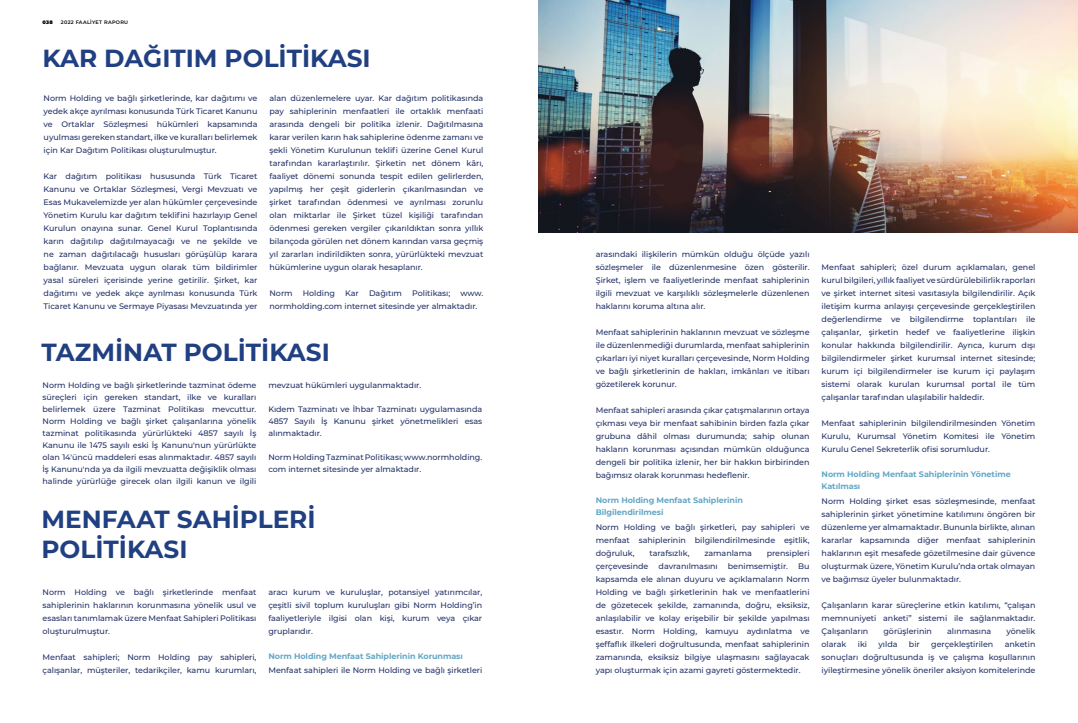
<style>
.page{position:relative;width:1078px;height:723px;background:#fff}
.page>*{position:absolute;margin:0;border:0;box-sizing:border-box;transform-origin:0 0}
.t1{font:700 24.8px/29.7px "Montserrat";color:#214082}
.t2{font:500 8px/13px "Montserrat";letter-spacing:-.005em;color:#243268;text-align:justify}
.t3{font:700 8px/12px "Montserrat";letter-spacing:-.005em;color:#63a7c6}
.t4{font:600 5px "Montserrat";letter-spacing:.05em;color:#000}
.t5{font:900 5px "Montserrat";color:#000}
</style>
<div class="page">
<img style="left:539px;top:0;width:538px;height:233px">
<p class="t5" style="left:43px;top:18px;width:12px">038</p>
<p class="t4" style="left:61px;top:18px;width:69px">2022 FAALIYET RAPORU</p>
<h1 class="t1" style="left:43px;top:42px;width:329px">KAR DAĞITIM POLİTİKASI</h1>
<p class="t2" style="left:44px;top:91px;width:215px">Norm Holding ve bağlı şirketlerinde, kar dağıtımı ve yedek akçe ayrılması konusunda Türk Ticaret Kanunu ve Ortaklar Sözleşmesi hükümleri kapsamında uyulması gereken standart, ilke ve kuralları belirlemek için Kar Dağıtım Politikası oluşturulmuştur.</p>
<p class="t2" style="left:44px;top:169px;width:215px">Kar dağıtım politikası hususunda Türk Ticaret Kanunu ve Ortaklar Sözleşmesi, Vergi Mevzuatı ve Esas Mukavelemizde yer alan hükümler çerçevesinde Yönetim Kurulu kar dağıtım teklifini hazırlayıp Genel Kurulun onayına sunar. Genel Kurul Toplantısında karın dağıtılıp dağıtılmayacağı ve ne şekilde ve ne zaman dağıtılacağı hususları görüşülüp karara bağlanır. Mevzuata uygun olarak tüm bildirimler yasal süreleri içerisinde yerine getirilir. Şirket, kar dağıtımı ve yedek akçe ayrılması konusunda Türk Ticaret Kanunu ve Sermaye Piyasası Mevzuatında yer</p>
<p class="t2" style="left:269px;top:91px;width:215px">alan düzenlemelere uyar. Kar dağıtım politikasında pay sahiplerinin menfaatleri ile ortaklık menfaati arasında dengeli bir politika izlenir. Dağıtılmasına karar verilen karın hak sahiplerine ödenme zamanı ve şekli Yönetim Kurulunun teklifi üzerine Genel Kurul tarafından kararlaştırılır. Şirketin net dönem kârı, faaliyet dönemi sonunda tespit edilen gelirlerden, yapılmış her çeşit giderlerin çıkarılmasından ve şirket tarafından ödenmesi ve ayrılması zorunlu olan miktarlar ile Şirket tüzel kişiliği tarafından ödenmesi gereken vergiler çıkarıldıktan sonra yıllık bilançoda görülen net dönem karından varsa geçmiş yıl zararları indirildikten sonra, yürürlükteki mevzuat hükümlerine uygun olarak hesaplanır.</p>
<p class="t2" style="left:269px;top:286px;width:25px">Norm</p>
<p class="t2" style="left:303px;top:286px;width:34px">Holding</p>
<p class="t2" style="left:345px;top:286px;width:15px">Kar</p>
<p class="t2" style="left:369px;top:286px;width:34px">Dağıtım</p>
<p class="t2" style="left:412px;top:286px;width:40px">Politikası;</p>
<p class="t2" style="left:269px;top:286px;width:215px;text-indent:191px">www. normholding.com internet sitesinde yer almaktadır.</p>
<h1 class="t1" style="left:41px;top:336px;width:290px">TAZMİNAT POLİTİKASI</h1>
<p class="t2" style="left:43px;top:378px;width:215px;line-height:12px">Norm Holding ve bağlı şirketlerinde tazminat ödeme süreçleri için gereken standart, ilke ve kuralları belirlemek üzere Tazminat Politikası mevcuttur.<br>Norm Holding ve bağlı şirket çalışanlarına yönelik tazminat politikasında yürürlükteki 4857 sayılı İş Kanunu ile 1475 sayılı eski İş Kanunu'nun yürürlükte olan 14'üncü maddeleri esas alınmaktadır. 4857 sayılı İş Kanunu'nda ya da ilgili mevzuatta değişiklik olması halinde yürürlüğe girecek olan ilgili kanun ve ilgili</p>
<p class="t2" style="left:268px;top:378px;width:154px">mevzuat hükümleri uygulanmaktadır.</p>
<p class="t2" style="left:268px;top:402px;width:215px;line-height:12px">Kıdem Tazminatı ve İhbar Tazminatı uygulamasında 4857 Sayılı İş Kanunu şirket yönetmelikleri esas alınmaktadır.</p>
<p class="t2" style="left:268px;top:450px;width:215px;line-height:12px">Norm Holding Tazminat Politikası; www.normholding. com internet sitesinde yer almaktadır.</p>
<h1 class="t1" style="left:41px;top:503px;width:275px">MENFAAT SAHİPLERİ<br>POLİTİKASI</h1>
<p class="t2" style="left:43px;top:585px;width:215px">Norm Holding ve bağlı şirketlerinde menfaat sahiplerinin haklarının korunmasına yönelik usul ve esasları tanımlamak üzere Menfaat Sahipleri Politikası oluşturulmuştur.</p>
<p class="t2" style="left:43px;top:650px;width:215px">Menfaat sahipleri; Norm Holding pay sahipleri, çalışanlar, müşteriler, tedarikçiler, kamu kurumları,</p>
<p class="t2" style="left:268px;top:585px;width:215px">aracı kurum ve kuruluşlar, potansiyel yatırımcılar, çeşitli sivil toplum kuruluşları gibi Norm Holding’in faaliyetleriyle ilgisi olan kişi, kurum veya çıkar gruplarıdır.</p>
<p class="t3" style="left:268px;top:650px;width:196px">Norm Holding Menfaat Sahiplerinin Korunması</p>
<p class="t2" style="left:268px;top:663px;width:215px">Menfaat sahipleri ile Norm Holding ve bağlı şirketleri</p>
<p class="t2" style="left:595px;top:247px;width:215px">arasındaki ilişkilerin mümkün olduğu ölçüde yazılı sözleşmeler ile düzenlenmesine özen gösterilir.<br>Şirket, işlem ve faaliyetlerinde menfaat sahiplerinin ilgili mevzuat ve karşılıklı sözleşmelerle düzenlenen haklarını koruma altına alır.</p>
<p class="t2" style="left:595px;top:325px;width:215px">Menfaat sahiplerinin haklarının mevzuat ve sözleşme ile düzenlenmediği durumlarda, menfaat sahiplerinin çıkarları iyi niyet kuralları çerçevesinde, Norm Holding ve bağlı şirketlerinin de hakları, imkânları ve itibarı gözetilerek korunur.</p>
<p class="t2" style="left:595px;top:403px;width:215px">Menfaat sahipleri arasında çıkar çatışmalarının ortaya çıkması veya bir menfaat sahibinin birden fazla çıkar grubuna dâhil olması durumunda; sahip olunan hakların korunması açısından mümkün olduğunca dengeli bir politika izlenir, her bir hakkın birbirinden bağımsız olarak korunması hedeflenir.</p>
<p class="t3" style="left:595px;top:494px;width:149px">Norm Holding Menfaat Sahiplerinin<br>Bilgilendirilmesi</p>
<p class="t2" style="left:595px;top:520px;width:215px">Norm Holding ve bağlı şirketleri, pay sahipleri ve menfaat sahiplerinin bilgilendirilmesinde eşitlik, doğruluk,</p>
<p class="t2" style="left:649px;top:546px;width:42px">tarafsızlık,</p>
<p class="t2" style="left:704px;top:546px;width:49px">zamanlama</p>
<p class="t2" style="left:766px;top:546px;width:44px">prensipleri</p>
<p class="t2" style="left:595px;top:559px;width:54px">çerçevesinde</p>
<p class="t2" style="left:658px;top:559px;width:61px">davranılmasını</p>
<p class="t2" style="left:727px;top:559px;width:62px">benimsemiştir.</p>
<p class="t2" style="left:595px;top:559px;width:215px;text-indent:202px">Bu kapsamda ele alınan duyuru ve açıklamaların Norm Holding ve bağlı şirketlerinin hak ve menfaatlerini de gözetecek şekilde, zamanında, doğru, eksiksiz, anlaşılabilir ve kolay erişebilir bir şekilde yapılması esastır. Norm Holding, kamuyu aydınlatma ve şeffaflık ilkeleri doğrultusunda, menfaat sahiplerinin zamanında, eksiksiz bilgiye ulaşmasını sağlayacak yapı oluşturmak için azami gayreti göstermektedir.</p>
<p class="t2" style="left:821px;top:260px;width:215px">Menfaat sahipleri; özel durum açıklamaları, genel kurul bilgileri, yıllık faaliyet ve sürdürülebilirlik raporları ve şirket internet sitesi vasıtasıyla bilgilendirilir. Açık iletişim kurma anlayışı çerçevesinde gerçekleştirilen değerlendirme ve bilgilendirme toplantıları ile çalışanlar, şirketin hedef ve faaliyetlerine ilişkin konular hakkında bilgilendirilir. Ayrıca, kurum dışı bilgilendirmeler şirket kurumsal internet sitesinde; kurum içi bilgilendirmeler ise kurum içi paylaşım sistemi olarak kurulan kurumsal portal ile tüm çalışanlar tarafından ulaşılabilir haldedir.</p>
<p class="t2" style="left:821px;top:416px;width:215px">Menfaat sahiplerinin bilgilendirilmesinden Yönetim Kurulu, Kurumsal Yönetim Komitesi ile Yönetim Kurulu Genel Sekreterlik ofisi sorumludur.</p>
<p class="t3" style="left:821px;top:468px;width:191px">Norm Holding Menfaat Sahiplerinin Yönetime<br>Katılması</p>
<p class="t2" style="left:821px;top:494px;width:215px">Norm Holding şirket esas sözleşmesinde, menfaat sahiplerinin şirket yönetimine katılımını öngören bir düzenleme yer almamaktadır. Bununla birlikte, alınan kararlar kapsamında diğer menfaat sahiplerinin haklarının eşit mesafede gözetilmesine dair güvence oluşturmak üzere, Yönetim Kurulu’nda ortak olmayan ve bağımsız üyeler bulunmaktadır.</p>
<p class="t2" style="left:821px;top:598px;width:215px">Çalışanların karar süreçlerine etkin katılımı, “çalışan memnuniyeti anketi” sistemi ile sağlanmaktadır.<br>Çalışanların</p>
<p class="t2" style="left:883px;top:624px;width:50px">görüşlerinin</p>
<p class="t2" style="left:947px;top:624px;width:46px">alınmasına</p>
<p class="t2" style="left:1006px;top:624px;width:30px">yönelik</p>
<p class="t2" style="left:821px;top:637px;width:215px;text-indent:183px">anketin sonuçları doğrultusunda iş ve çalışma koşullarının iyileştirmesine yönelik öneriler aksiyon komitelerinde</p>
<p class="t2" style="left:821px;top:637px;width:26px">olarak</p>
<p class="t2" style="left:857px;top:637px;width:11px">iki</p>
<p class="t2" style="left:878px;top:637px;width:21px">yılda</p>
<p class="t2" style="left:908px;top:637px;width:12px">bir</p>
<p class="t2" style="left:931px;top:637px;width:64px">gerçekleştirilen</p>
</div>
